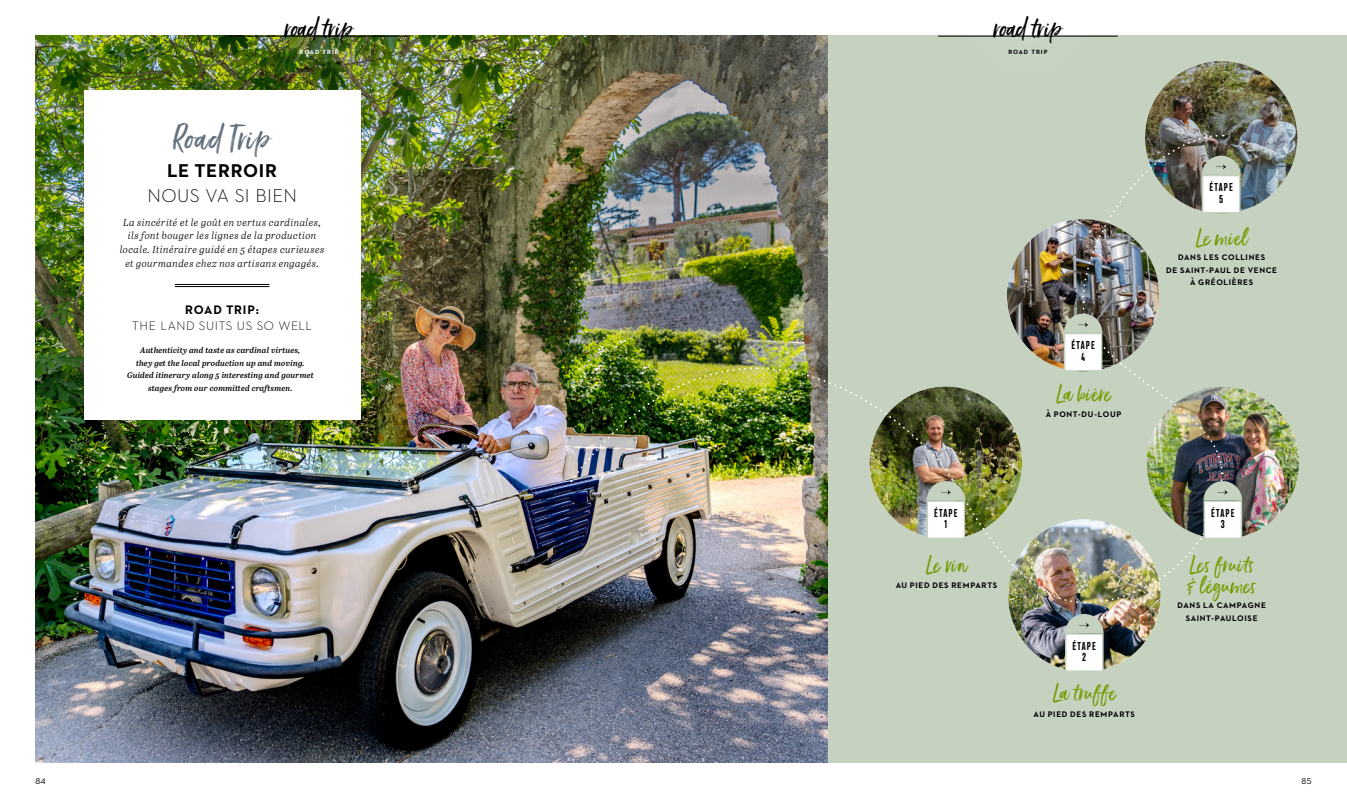
<style>
.page{position:relative;width:1347px;height:798px;background:#fff}
.page>*{position:absolute;margin:0;border:0;box-sizing:border-box;transform-origin:0 0}
.t1{font:31.5px "Ernestand Emily";letter-spacing:.02em;color:#63717e}
.t2{font:25px "Ernestand Emily";color:#000}
.t3{font:21.12px/21.2px "Ernestand Emily";letter-spacing:.03em;color:#739c00}
.t4{font:300 18.88px "Neutraface 2 Text";letter-spacing:.02em;color:#000}
.t5{font:700 18.88px "Neutraface 2 Text";letter-spacing:.04em;color:#000}
.t6{font:300 12.62px "Neutraface 2 Text";letter-spacing:.045em;color:#000}
.t7{font:700 12.62px "Neutraface 2 Text";letter-spacing:.055em;color:#000}
.t8{font:700 10.88px/11.6px "Heading Compressed Pro";letter-spacing:.1em;color:#000;text-align:center}
.t9{font:italic 10px/13.9px "Abril Text Lt";letter-spacing:.03em;color:#000;text-align:center}
.t10{font:8.75px "Neutraface 2 Text";color:#000}
.t11{font:700 8.25px/12.5px "Neutraface 2 Text";letter-spacing:.08em;color:#000;text-align:center}
.t12{font:italic 600 8.12px/12.6px "Abril Text";letter-spacing:.02em;color:#000;text-align:center}
.t13{font:700 6.25px "Neutraface 2 Text";letter-spacing:.15em;color:#fff}
.t14{font:700 6.25px "Neutraface 2 Text";letter-spacing:.15em;color:#000}
</style>
<div class="page">
<div style="left:602px;top:35px;width:744px;height:727px;background:#c5d2c0"></div>
<img style="left:35px;top:35px;width:792px;height:727px">
<div style="left:929px;top:0;width:197px;height:91px;background:#fff;opacity:.9"></div>
<hr style="left:938px;top:36px;width:179px;height:1px;background:#000">
<div style="left:220px;top:0;width:197px;height:91px;background:#fff;opacity:.9"></div>
<hr style="left:229px;top:36px;width:180px;height:1px;background:#000">
<img style="left:1145px;top:61px;width:152px;height:152px;border-radius:76px">
<img style="left:1146px;top:386px;width:152px;height:153px;border-radius:76px">
<img style="left:1008px;top:519px;width:152px;height:152px;border-radius:76px">
<img style="left:869px;top:386px;width:153px;height:152px;border-radius:76px">
<div style="left:84px;top:90px;width:276px;height:329px;background:#fff"></div>
<hr style="left:175px;top:284px;width:94px;height:1px;background:#000">
<hr style="left:175px;top:286px;width:94px;height:1px;background:#000">
<img style="left:572px;top:257px;width:354px;height:222px">
<div style="left:1065px;top:633px;width:38px;height:38px;background:#fff;border:1px solid #c5d2c0"></div>
<svg style="left:1065px;top:613px;width:38px;height:20px"></svg>
<img style="left:926px;top:134px;width:316px;height:470px">
<h2 class="t2" style="left:284px;top:13px;width:70px">road trip</h2>
<h2 class="t2" style="left:993px;top:13px;width:70px">road trip</h2>
<p class="t13" style="left:299px;top:48px;width:41px">ROAD TRIP</p>
<p class="t14" style="left:1008px;top:48px;width:41px">ROAD TRIP</p>
<h1 class="t1" style="left:173px;top:119px;width:99px">Road Trip</h1>
<h3 class="t5" style="left:167px;top:158px;width:111px">LE TERROIR</h3>
<h3 class="t4" style="left:147px;top:184px;width:151px">NOUS VA SI BIEN</h3>
<p class="t9" style="left:120px;top:214px;width:206px">La sincérité et le goût en vertus cardinales, ils font bouger les lignes de la production locale. Itinéraire guidé en 5 étapes curieuses et gourmandes chez nos artisans engagés.</p>
<h3 class="t7" style="left:185px;top:301px;width:75px">ROAD TRIP:</h3>
<h3 class="t6" style="left:132px;top:317px;width:181px">THE LAND SUITS US SO WELL</h3>
<p class="t12" style="left:127px;top:343px;width:188px">Authenticity and taste as cardinal virtues,<br>they get the local production up and moving.<br>Guided itinerary along 5 interesting and gourmet stages from our committed craftsmen.</p>
<h3 class="t8" style="left:1071px;top:340px;width:25px">ÉTAPE<br>4</h3>
<h3 class="t3" style="left:1056px;top:382px;width:56px">La bière</h3>
<p class="t11" style="left:1045px;top:408px;width:77px">À PONT-DU-LOUP</p>
<h3 class="t8" style="left:1209px;top:183px;width:25px">ÉTAPE<br>5</h3>
<h3 class="t3" style="left:1195px;top:226px;width:54px">Le miel</h3>
<p class="t11" style="left:1166px;top:251px;width:112px">DANS LES COLLINES<br>DE SAINT-PAUL DE VENCE<br>À GRÉOLIÈRES</p>
<h3 class="t8" style="left:934px;top:508px;width:25px">ÉTAPE<br>1</h3>
<h3 class="t8" style="left:1211px;top:508px;width:25px">ÉTAPE<br>3</h3>
<h3 class="t3" style="left:926px;top:552px;width:42px">Le vin</h3>
<p class="t11" style="left:895px;top:579px;width:103px">AU PIED DES REMPARTS</p>
<h3 class="t8" style="left:1072px;top:640px;width:25px">ÉTAPE<br>2</h3>
<h3 class="t3" style="left:1052px;top:681px;width:65px">La truffe</h3>
<p class="t11" style="left:1033px;top:707px;width:103px">AU PIED DES REMPARTS</p>
<h3 class="t3" style="left:1187px;top:552px;width:69px">Les fruits &amp; légumes</h3>
<p class="t11" style="left:1177px;top:598px;width:90px">DANS LA CAMPAGNE<br>SAINT-PAULOISE</p>
<p class="t10" style="left:35px;top:775px;width:12px">84</p>
<p class="t10" style="left:1301px;top:775px;width:11px">85</p>
</div>
